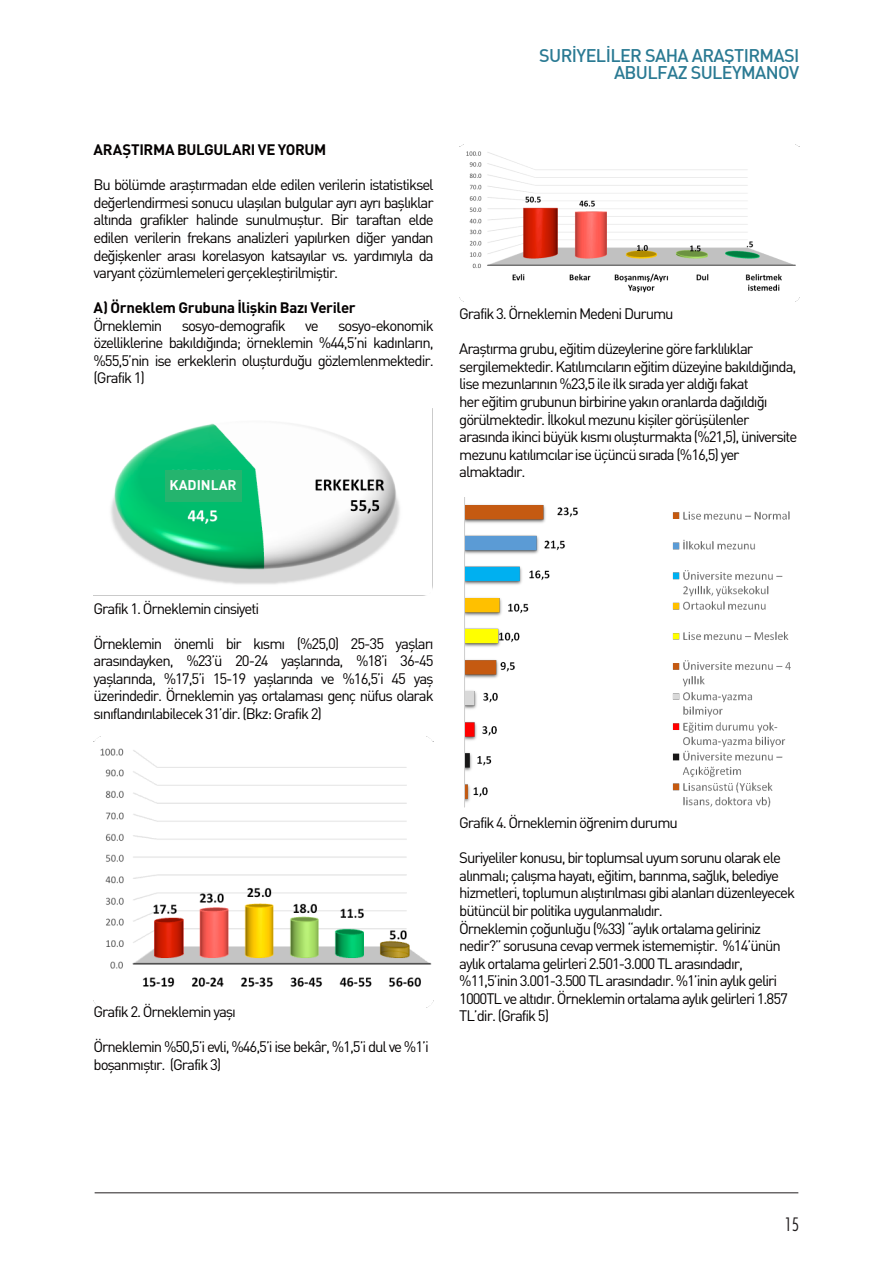
<style>
.page{position:relative;width:893px;height:1263px;background:#fff}
.page>*{position:absolute;margin:0;border:0;box-sizing:border-box;transform-origin:0 0}
.t1{font:500 18px/17.5px "DI Nbek";letter-spacing:-.035em;color:#2a7a93;text-align:right}
.t2{font:300 condensed 18px "Futura Std";color:#231f20}
.t3{font:15px/17.5px "DIN";letter-spacing:-.07em;color:#040101}
.t4{font:700 15px "DIN";letter-spacing:-.025em;color:#040101}
.t5{font:700 13.8px "DIN";color:#fff}
</style>
<div class="page">
<hr style="left:95px;top:1192px;width:703px;height:1px;background:#231f20">
<img style="left:94px;top:409px;width:339px;height:187px">
<img style="left:94px;top:736px;width:340px;height:271px">
<img style="left:459px;top:145px;width:340px;height:157px">
<img style="left:464px;top:498px;width:327px;height:310px">
<div style="left:165px;top:470px;width:76px;height:31px;background:#25b46e"></div>
<p class="t1" style="left:539px;top:46px;width:262px">SURİYELİLER SAHA ARAŞTIRMASI<br>ABULFAZ SULEYMANOV</p>
<p class="t4" style="left:94px;top:140px;width:234px">ARAŞTIRMA BULGULARI VE YORUM</p>
<p class="t3" style="left:94px;top:176px;width:342px;text-align:justify">Bu bölümde araştırmadan elde edilen verilerin istatistiksel değerlendirmesi sonucu ulaşılan bulgular ayrı ayrı başlıklar altında grafikler halinde sunulmuştur. Bir taraftan elde edilen verilerin frekans analizleri yapılırken diğer yandan değişkenler arası korelasyon katsayılar vs. yardımıyla da varyant çözümlemeleri gerçekleştirilmiştir.</p>
<p class="t4" style="left:94px;top:298px;width:264px">A) Örneklem Grubuna İlişkin Bazı Veriler</p>
<p class="t3" style="left:94px;top:316px;width:70px">Örneklemin</p>
<p class="t3" style="left:182px;top:316px;width:106px">sosyo-demografik</p>
<p class="t3" style="left:305px;top:316px;width:15px">ve</p>
<p class="t3" style="left:94px;top:316px;width:342px;text-align:justify;text-indent:245px">sosyo-ekonomik özelliklerine bakıldığında; örneklemin %44,5’ni kadınların, %55,5’nin ise erkeklerin oluşturduğu gözlemlenmektedir. (Grafik 1)</p>
<p class="t5" style="left:170px;top:476px;width:69px">KADINLAR</p>
<p class="t3" style="left:459px;top:305px;width:216px">Grafik 3. Örneklemin Medeni Durumu</p>
<p class="t3" style="left:459px;top:340px;width:340px">Araştırma grubu, eğitim düzeylerine göre farklılıklar sergilemektedir. Katılımcıların eğitim düzeyine bakıldığında, lise mezunlarının %23,5 ile ilk sırada yer aldığı fakat<br>her eğitim grubunun birbirine yakın oranlarda dağıldığı görülmektedir. İlkokul mezunu kişiler görüşülenler arasında ikinci büyük kısmı oluşturmakta (%21,5), üniversite mezunu katılımcılar ise üçüncü sırada (%16,5) yer almaktadır.</p>
<p class="t3" style="left:94px;top:599px;width:167px">Grafik 1. Örneklemin cinsiyeti</p>
<p class="t3" style="left:94px;top:634px;width:342px;text-align:justify">Örneklemin önemli bir kısmı (%25,0) 25-35 yaşları arasındayken, %23’ü 20-24 yaşlarında, %18’i 36-45 yaşlarında, %17,5’i 15-19 yaşlarında ve %16,5’i 45 yaş üzerindedir. Örneklemin yaş ortalaması genç nüfus olarak sınıflandırılabilecek 31’dir. (Bkz: Grafik 2)</p>
<p class="t3" style="left:94px;top:1003px;width:144px">Grafik 2. Örneklemin yaşı</p>
<p class="t3" style="left:94px;top:1038px;width:337px">Örneklemin %50,5’i evli, %46,5’i ise bekâr, %1,5’i dul ve %1’i boşanmıştır. (Grafik 3)</p>
<p class="t3" style="left:459px;top:814px;width:220px">Grafik 4. Örneklemin öğrenim durumu</p>
<p class="t3" style="left:459px;top:849px;width:337px">Suriyeliler konusu, bir toplumsal uyum sorunu olarak ele alınmalı; çalışma hayatı, eğitim, barınma, sağlık, belediye hizmetleri, toplumun alıştırılması gibi alanları düzenleyecek bütüncül bir politika uygulanmalıdır.</p>
<p class="t3" style="left:459px;top:919px;width:330px">Örneklemin çoğunluğu (%33) “aylık ortalama geliriniz nedir?” sorusuna cevap vermek istememiştir. %14’ünün aylık ortalama gelirleri 2.501-3.000 TL arasındadır, %11,5’inin 3.001-3.500 TL arasındadır. %1’inin aylık geliri 1000TL ve altıdır. Örneklemin ortalama aylık gelirleri 1.857<br>TL’dir. (Grafik 5)</p>
<p class="t2" style="left:784px;top:1214px;width:16px">15</p>
</div>
